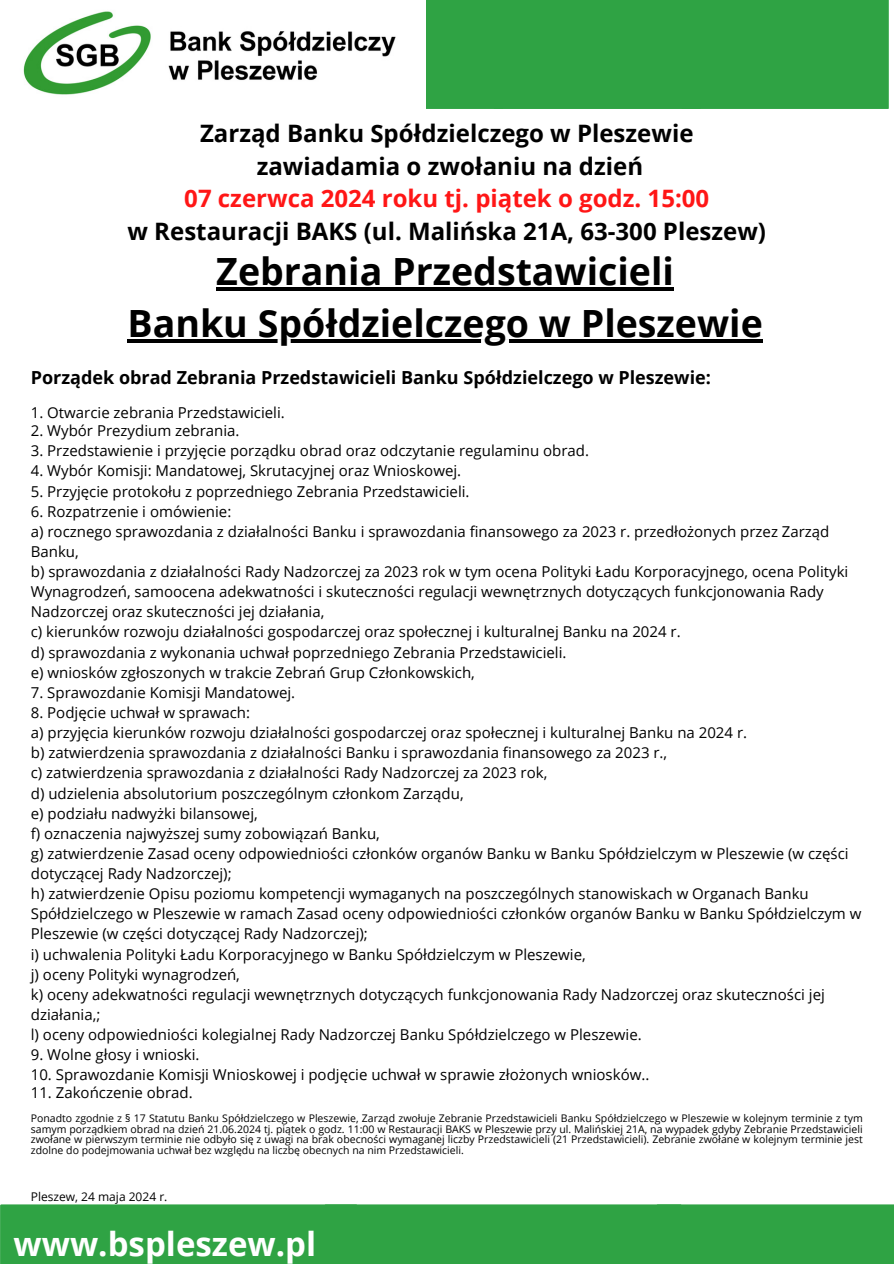
<style>
.page{position:relative;width:894px;height:1264px;background:#fff}
.page>*{position:absolute;margin:0;border:0;box-sizing:border-box;transform-origin:0 0}
.t1{font:700 37.5px "Open Sans";color:#000}
.t2{font:700 33px "Open Sans";color:#fff}
.t3{font:700 24px/32.7px "Open Sans";color:#000;text-align:center}
.t4{font:700 18px "Open Sans";color:#000}
.t5{font:15px/20.1px "Open Sans";color:#000}
.t6{font:12px "Open Sans";color:#000}
.t7{font:10.5px/10.5px "Open Sans";color:#000;text-align:justify}
.s1{color:#ff1616}
</style>
<div class="page">
<div style="left:0;top:1204px;width:893px;height:59px;background:#2fa344"></div>
<hr style="left:216px;top:287px;width:458px;height:3px;background:#000">
<hr style="left:127px;top:339px;width:635px;height:4px;background:#000">
<div style="left:426px;top:0;width:462px;height:108px;background:#2fa344"></div>
<img style="left:23px;top:11px;width:373px;height:84px">
<p class="t3" style="left:127px;top:116px;width:640px">Zarząd Banku Spółdzielczego w Pleszewie zawiadamia o zwołaniu na dzień<br><span class="s1">07 czerwca 2024 roku tj. piątek o godz. 15:00<br></span>w Restauracji BAKS (ul. Malińska 21A, 63-300 Pleszew)</p>
<p class="t1" style="left:216px;top:244px;width:459px">Zebrania Przedstawicieli</p>
<p class="t1" style="left:127px;top:297px;width:636px">Banku Spółdzielczego w Pleszewie</p>
<p class="t4" style="left:31px;top:365px;width:681px">Porządek obrad Zebrania Przedstawicieli Banku Spółdzielczego w Pleszewie:</p>
<h3 class="t5" style="left:31px;top:402px;width:255px">1. Otwarcie zebrania Przedstawicieli.</h3>
<h3 class="t5" style="left:31px;top:420px;width:210px">2. Wybór Prezydium zebrania.</h3>
<h3 class="t5" style="left:31px;top:440px;width:559px">3. Przedstawienie i przyjęcie porządku obrad oraz odczytanie regulaminu obrad.</h3>
<h3 class="t5" style="left:31px;top:460px;width:432px">4. Wybór Komisji: Mandatowej, Skrutacyjnej oraz Wnioskowej.</h3>
<h3 class="t5" style="left:31px;top:480px;width:440px">5. Przyjęcie protokołu z poprzedniego Zebrania Przedstawicieli.</h3>
<h3 class="t5" style="left:31px;top:501px;width:818px">6. Rozpatrzenie i omówienie:<br>a) rocznego sprawozdania z działalności Banku i sprawozdania finansowego za 2023 r. przedłożonych przez Zarząd Banku,<br>b) sprawozdania z działalności Rady Nadzorczej za 2023 rok w tym ocena Polityki Ładu Korporacyjnego, ocena Polityki Wynagrodzeń, samoocena adekwatności i skuteczności regulacji wewnętrznych dotyczących funkcjonowania Rady Nadzorczej oraz skuteczności jej działania,<br>c) kierunków rozwoju działalności gospodarczej oraz społecznej i kulturalnej Banku na 2024 r.<br>d) sprawozdania z wykonania uchwał poprzedniego Zebrania Przedstawicieli.<br>e) wniosków zgłoszonych w trakcie Zebrań Grup Członkowskich,</h3>
<h3 class="t5" style="left:31px;top:682px;width:266px">7. Sprawozdanie Komisji Mandatowej.</h3>
<h3 class="t5" style="left:31px;top:702px;width:831px">8. Podjęcie uchwał w sprawach:<br>a) przyjęcia kierunków rozwoju działalności gospodarczej oraz społecznej i kulturalnej Banku na 2024 r.<br>b) zatwierdzenia sprawozdania z działalności Banku i sprawozdania finansowego za 2023 r.,<br>c) zatwierdzenia sprawozdania z działalności Rady Nadzorczej za 2023 rok,<br>d) udzielenia absolutorium poszczególnym członkom Zarządu,<br>e) podziału nadwyżki bilansowej,<br>f) oznaczenia najwyższej sumy zobowiązań Banku,<br>g) zatwierdzenie Zasad oceny odpowiedniości członków organów Banku w Banku Spółdzielczym w Pleszewie (w części dotyczącej Rady Nadzorczej);<br>h) zatwierdzenie Opisu poziomu kompetencji wymaganych na poszczególnych stanowiskach w Organach Banku Spółdzielczego w Pleszewie w ramach Zasad oceny odpowiedniości członków organów Banku w Banku Spółdzielczym w Pleszewie (w części dotyczącej Rady Nadzorczej);<br>i) uchwalenia Polityki Ładu Korporacyjnego w Banku Spółdzielczym w Pleszewie,<br>j) oceny Polityki wynagrodzeń,<br>k) oceny adekwatności regulacji wewnętrznych dotyczących funkcjonowania Rady Nadzorczej oraz skuteczności jej działania,;<br>l) oceny odpowiedniości kolegialnej Rady Nadzorczej Banku Spółdzielczego w Pleszewie.</h3>
<h3 class="t5" style="left:31px;top:1044px;width:170px">9. Wolne głosy i wnioski.</h3>
<h3 class="t5" style="left:31px;top:1064px;width:620px">10. Sprawozdanie Komisji Wnioskowej i podjęcie uchwał w sprawie złożonych wniosków..</h3>
<h3 class="t5" style="left:31px;top:1082px;width:163px">11. Zakończenie obrad.</h3>
<h1 class="t7" style="left:31px;top:1113px;width:833px">Ponadto zgodnie z § 17 Statutu Banku Spółdzielczego w Pleszewie, Zarząd zwołuje Zebranie Przedstawicieli Banku Spółdzielczego w Pleszewie w kolejnym terminie z tym samym porządkiem obrad na dzień 21.06.2024 tj. piątek o godz. 11:00 w Restauracji BAKS w Pleszewie przy ul. Malińskiej 21A, na wypadek gdyby Zebranie Przedstawicieli zwołane w pierwszym terminie nie odbyło się z uwagi na brak obecności wymaganej liczby Przedstawicieli (21 Przedstawicieli). Zebranie zwołane w kolejnym terminie jest zdolne do podejmowania uchwał bez względu na liczbę obecnych na nim Przedstawicieli.</h1>
<h4 class="t6" style="left:31px;top:1188px;width:138px">Pleszew, 24 maja 2024 r.</h4>
<h5 class="t2" style="left:14px;top:1220px;width:304px">www.bspleszew.pl</h5>
</div>
